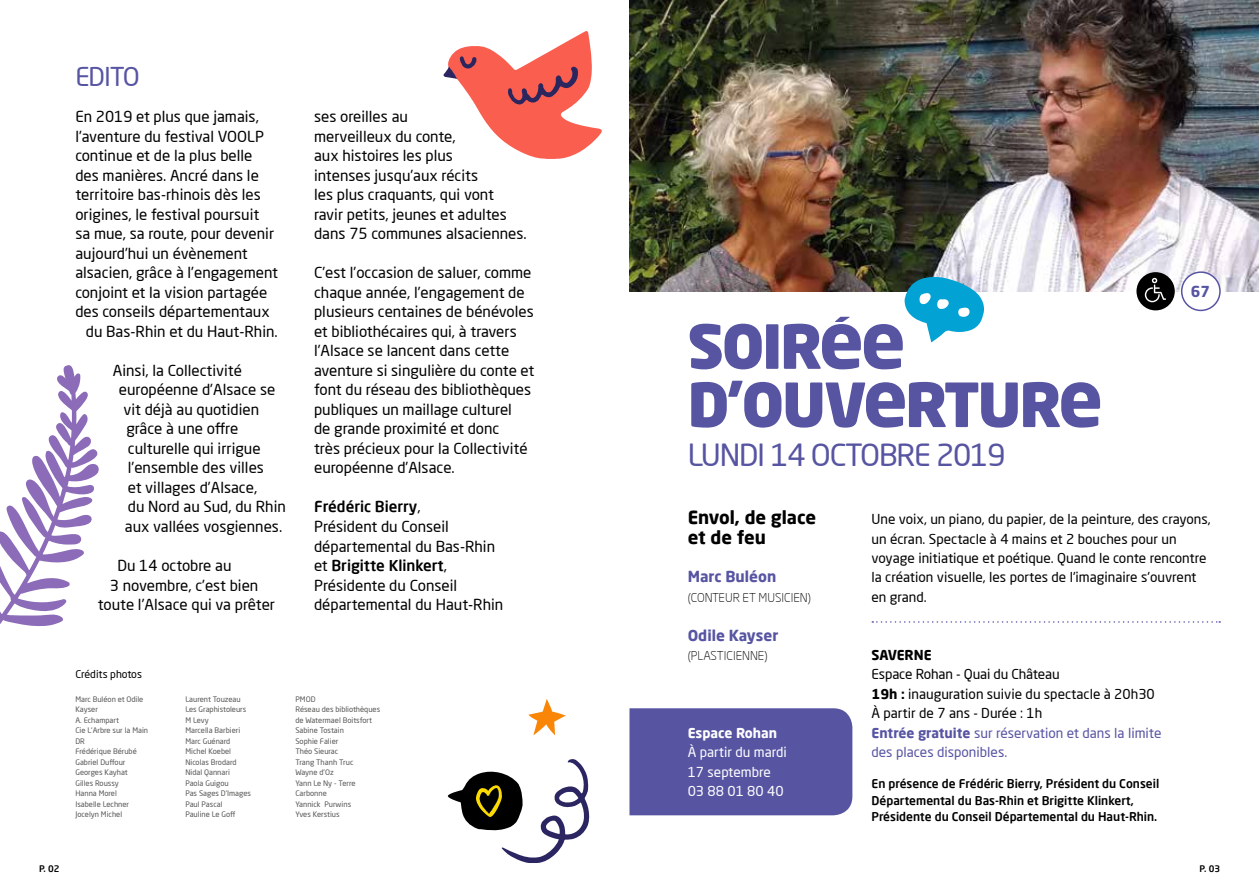
<style>
.page{position:relative;width:1259px;height:893px;background:#fff}
.page>*{position:absolute;margin:0;border:0;box-sizing:border-box;transform-origin:0 0}
.t1{font:900 60px/58.2px "NEO Titre";letter-spacing:-.04em;color:#5754a2}
.t2{font:30px "Neo Sans Pro";letter-spacing:-.04em;color:#5754a2}
.t3{font:25.5px "Neo Sans Pro";letter-spacing:-.04em;color:#5754a2}
.t4{font:700 18px/19.4px "Neo Sans Pro";color:#000}
.t5{font:15px/19.5px "Neo Sans Pro";color:#000}
.t6{font:700 15px "Neo Sans Pro";color:#5754a2}
.t7{font:700 15px "Neo Sans Std";color:#5754a2}
.t8{font:13.5px/19.4px "Neo Sans Pro";color:#000}
.t9{font:13.5px/19.4px "Neo Sans Pro";color:#fff}
.t10{font:700 13.5px "Neo Sans Pro";color:#fff}
.t11{font:700 13.5px "Neo Sans Pro";letter-spacing:-.005em;color:#000}
.t12{font:500 12px/16.5px "Neo Sans Pro";color:#000}
.t13{font:300 12px "Neo Sans Pro";color:#000}
.t14{font:10.5px "Neo Sans Pro";color:#000}
.t15{font:500 9px "Neo Sans Pro";color:#000}
.t16{font:7.5px/10.5px "Neo Sans Pro";color:#575756}
.s1{font-weight:500}
.s2{font-weight:700}
.s3{font-weight:700;color:#5754a2}
.s4{color:#5754a2}
</style>
<div class="page">
<img style="left:629px;top:0;width:630px;height:291px">
<div style="left:1136px;top:272px;width:38px;height:38px;background:#000;border-radius:50%"></div>
<svg style="left:1144px;top:278px;width:22px;height:24px"></svg>
<div style="left:629px;top:708px;width:223px;height:107px;background:#5754a2"></div>
<svg style="left:872px;top:621px;width:348px;height:2px"></svg>
<div style="left:1181px;top:272px;width:39px;height:38px;background:#fff;border-radius:50%"></div>
<div style="left:1181px;top:271px;width:39px;height:40px;border:2px solid #5754a2;border-radius:50%"></div>
<svg style="left:528px;top:699px;width:38px;height:36px"></svg>
<svg style="left:904px;top:277px;width:80px;height:65px"></svg>
<svg style="left:448px;top:759px;width:141px;height:104px"></svg>
<svg style="left:443px;top:31px;width:159px;height:128px"></svg>
<svg style="left:0;top:365px;width:99px;height:262px"></svg>
<h3 class="t3" style="left:75px;top:61px;width:66px">EDITO</h3>
<p class="t5" style="left:75px;top:107px;width:185px">En 2019 et plus que jamais,</p>
<p class="t5" style="left:75px;top:126px;width:190px">l’aventure du festival VOOLP</p>
<p class="t5" style="left:75px;top:146px;width:179px">continue et de la plus belle</p>
<p class="t5" style="left:75px;top:165px;width:185px">des manières. Ancré dans le</p>
<p class="t5" style="left:75px;top:185px;width:187px">territoire bas-rhinois dès les</p>
<p class="t5" style="left:75px;top:204px;width:185px">origines, le festival poursuit</p>
<p class="t5" style="left:75px;top:224px;width:200px">sa mue, sa route, pour devenir</p>
<p class="t5" style="left:75px;top:243px;width:174px">aujourd’hui un évènement</p>
<p class="t5" style="left:75px;top:263px;width:204px">alsacien, grâce à l’engagement</p>
<p class="t5" style="left:75px;top:282px;width:193px">conjoint et la vision partagée</p>
<p class="t5" style="left:75px;top:302px;width:196px">des conseils départementaux</p>
<p class="t5" style="left:86px;top:321px;width:193px">du Bas-Rhin et du Haut-Rhin.</p>
<p class="t5" style="left:113px;top:360px;width:131px">Ainsi, la Collectivité</p>
<p class="t5" style="left:119px;top:380px;width:158px">européenne d’Alsace se</p>
<p class="t5" style="left:123px;top:399px;width:137px">vit déjà au quotidien</p>
<p class="t5" style="left:126px;top:419px;width:113px">grâce à une offre</p>
<p class="t5" style="left:128px;top:438px;width:134px">culturelle qui irrigue</p>
<p class="t5" style="left:128px;top:458px;width:138px">l’ensemble des villes</p>
<p class="t5" style="left:128px;top:477px;width:131px">et villages d’Alsace,</p>
<p class="t5" style="left:128px;top:497px;width:159px">du Nord au Sud, du Rhin</p>
<p class="t5" style="left:125px;top:516px;width:159px">aux vallées vosgiennes.</p>
<p class="t5" style="left:117px;top:555px;width:116px">Du 14 octobre au</p>
<p class="t5" style="left:110px;top:575px;width:150px">3 novembre, c’est bien</p>
<p class="t5" style="left:98px;top:594px;width:179px">toute l’Alsace qui va prêter</p>
<p class="t5" style="left:314px;top:107px;width:214px">ses oreilles au<br>merveilleux du conte,<br>aux histoires les plus<br>intenses jusqu’aux récits<br>les plus craquants, qui vont ravir petits, jeunes et adultes dans 75 communes alsaciennes.</p>
<p class="t5" style="left:314px;top:263px;width:222px">C’est l’occasion de saluer, comme chaque année, l’engagement de plusieurs centaines de bénévoles et bibliothécaires qui, à travers l’Alsace se lancent dans cette aventure si singulière du conte et font du réseau des bibliothèques publiques un maillage culturel<br>de grande proximité et donc<br>très précieux pour la Collectivité européenne d’Alsace.</p>
<p class="t5" style="left:314px;top:497px;width:191px"><span class="s1">Frédéric Bierry</span>,<br>Président du Conseil départemental du Bas-Rhin et <span class="s1">Brigitte Klinkert</span>,<br>Présidente du Conseil départemental du Haut-Rhin</p>
<p class="t14" style="left:75px;top:667px;width:68px">Crédits photos</p>
<p class="t16" style="left:75px;top:694px;width:74px">Marc Buléon et Odile<br>Kayser<br>A. Echampart<br>Cie L’Arbre sur la Main<br>DR<br>Frédérique Bérubé<br>Gabriel Duffour<br>Georges Kayhat<br>Gilles Roussy<br>Hanna Morel<br>Isabelle Lechner<br>Jocelyn Michel</p>
<p class="t16" style="left:185px;top:694px;width:67px">Laurent Touzeau<br>Les Graphistoleurs<br>M Levy<br>Marcella Barbieri<br>Marc Guénard<br>Michel Koebel<br>Nicolas Brodard<br>Nidal Qannari<br>Paola Guigou<br>Pas Sages D’Images<br>Paul Pascal<br>Pauline Le Goff</p>
<p class="t16" style="left:295px;top:694px;width:86px">PMOD<br>Réseau des bibliothèques de Watermael Boitsfort<br>Sabine Tostain<br>Sophie Falier<br>Théo Sieurac<br>Trang Thanh Truc<br>Wayne d’Oz<br>Yann Le Ny - Terre<br>Carbonne<br>Yannick Purwins<br>Yves Kerstius</p>
<h1 class="t1" style="left:687px;top:315px;width:417px">SOIRÉE<br>D’OUVERTURE</h1>
<h2 class="t2" style="left:688px;top:436px;width:319px">LUNDI 14 OCTOBRE 2019</h2>
<p class="t7" style="left:1191px;top:282px;width:21px">67</p>
<p class="t4" style="left:688px;top:507px;width:130px">Envol, de glace et de feu</p>
<p class="t6" style="left:688px;top:567px;width:90px">Marc Buléon</p>
<p class="t13" style="left:688px;top:590px;width:125px">(CONTEUR ET MUSICIEN)</p>
<p class="t6" style="left:688px;top:625px;width:92px">Odile Kayser</p>
<p class="t13" style="left:688px;top:648px;width:81px">(PLASTICIENNE)</p>
<p class="t10" style="left:688px;top:724px;width:91px">Espace Rohan</p>
<p class="t9" style="left:688px;top:742px;width:100px">À partir du mardi<br>17 septembre<br>03 88 01 80 40</p>
<p class="t8" style="left:871px;top:509px;width:341px">Une voix, un piano, du papier, de la peinture, des crayons, un écran. Spectacle à 4 mains et 2 bouches pour un voyage initiatique et poétique. Quand le conte rencontre la création visuelle, les portes de l'imaginaire s'ouvrent en grand.</p>
<p class="t11" style="left:871px;top:646px;width:62px">SAVERNE</p>
<p class="t8" style="left:871px;top:665px;width:291px">Espace Rohan - Quai du Château<br><span class="s2">19h :</span> inauguration suivie du spectacle à 20h30<br>À partir de 7 ans - Durée : 1h<br><span class="s3">Entrée gratuite</span> <span class="s4">sur réservation et dans la limite des places disponibles.</span></p>
<p class="t12" style="left:871px;top:775px;width:289px">En présence de Frédéric Bierry, Président du Conseil<br>Départemental du Bas-Rhin et Brigitte Klinkert,<br>Présidente du Conseil Départemental du Haut-Rhin.</p>
<p class="t15" style="left:39px;top:863px;width:22px">P. 02</p>
<p class="t15" style="left:1199px;top:863px;width:22px">P. 03</p>
</div>
